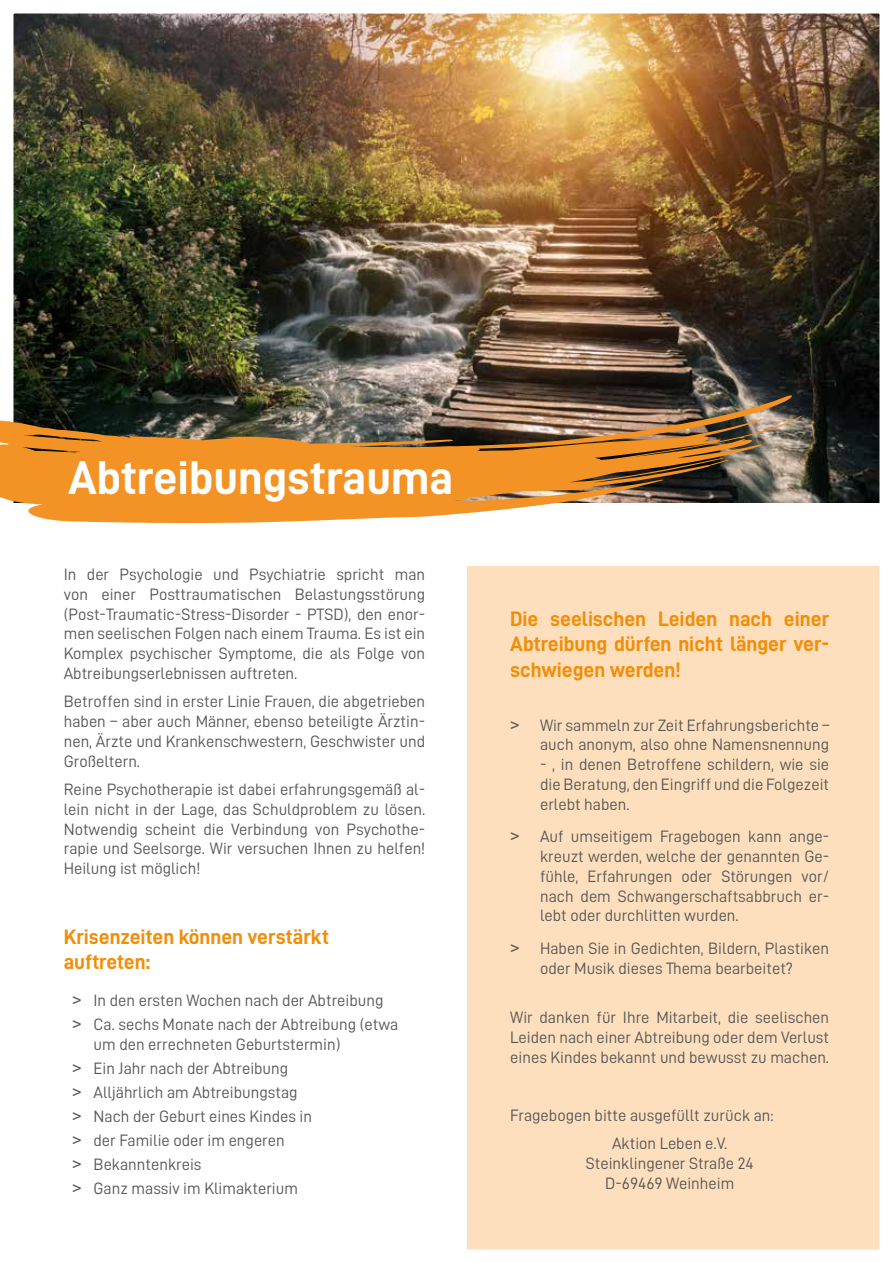
<style>
.page{position:relative;width:893px;height:1263px;background:#fff}
.page>*{position:absolute;margin:0;border:0;box-sizing:border-box;transform-origin:0 0}
.t1{font:47.55px "D DIN Bold";color:#fff}
.t2{font:21px/25.2px "D DIN Bold";color:#f28d07}
.t3{font:16.5px/19.8px "D DIN";color:#575756;text-align:justify}
.s1{font-family:"Arial"}
</style>
<div class="page">
<img style="left:15px;top:15px;width:863px;height:487px">
<div style="left:468px;top:566px;width:425px;height:697px;background:#fddfbd"></div>
<div style="left:0;top:0;width:893px;height:1263px;border:14px solid #fff"></div>
<img style="left:0;top:395px;width:802px;height:129px">
<h1 class="t1" style="left:68px;top:451px;width:387px">Abtreibungstrauma</h1>
<p class="t3" style="left:64px;top:564px;width:363px">In der Psychologie und Psychiatrie spricht man von einer Posttraumatischen Belastungsstörung (Post-Traumatic-Stress-Disorder - PTSD), den enor&shy;men seelischen Folgen nach einem Trauma. Es ist ein Komplex psychischer Symptome, die als Folge von Abtreibungserlebnissen auftreten.</p>
<p class="t3" style="left:64px;top:691px;width:363px">Betroffen sind in erster Linie Frauen, die abgetrieben haben – aber auch Männer, ebenso beteiligte Ärztin&shy;nen, Ärzte und Krankenschwestern, Geschwister und Großeltern.</p>
<p class="t3" style="left:64px;top:779px;width:363px">Reine Psychotherapie ist dabei erfahrungsgemäß al&shy;lein nicht in der Lage, das Schuldproblem zu lösen.<br>Notwendig scheint die Verbindung von Psychothe&shy;rapie und Seelsorge. Wir versuchen Ihnen zu helfen!<br>Heilung ist möglich!</p>
<p class="t2" style="left:64px;top:924px;width:267px">Krisenzeiten können verstärkt auftreten:</p>
<p class="t3" style="left:72px;top:988px;width:328px;line-height:24px"><span class="s1">&gt;</span> In den ersten Wochen nach der Abtreibung<br><span class="s1">&gt;</span> Ca. sechs Monate nach der Abtreibung (etwa</p>
<p class="t3" style="left:72px;top:1032px;width:270px;line-height:24px;text-align:left;text-indent:21px">um den errechneten Geburtstermin) <span class="s1">&gt;</span> Ein Jahr nach der Abtreibung<br><span class="s1">&gt;</span> Alljährlich am Abtreibungstag<br><span class="s1">&gt;</span> Nach der Geburt eines Kindes in<br><span class="s1">&gt;</span> der Familie oder im engeren<br><span class="s1">&gt;</span> Bekanntenkreis<br><span class="s1">&gt;</span> Ganz massiv im Klimakterium</p>
<p class="t2" style="left:510px;top:606px;width:320px;text-align:justify">Die seelischen Leiden nach einer Abtreibung dürfen nicht länger ver&shy;schwiegen werden!</p>
<p class="t3" style="left:510px;top:715px;width:320px;text-align:right"><span class="s1">&gt;</span> Wir sammeln zur Zeit Erfahrungsberichte – auch anonym, also ohne Namensnennung</p>
<p class="t3" style="left:540px;top:754px;width:291px">- , in denen Betroffene schildern, wie sie die Beratung, den Eingriff und die Folgezeit erlebt haben.</p>
<p class="t3" style="left:540px;top:826px;width:291px;text-indent:-30px"><span class="s1">&gt;</span> Auf umseitigem Fragebogen kann ange&shy;kreuzt werden, welche der genannten Ge&shy;fühle, Erfahrungen oder Störungen vor/ nach dem Schwangerschaftsabbruch er&shy;lebt oder durchlitten wurden.</p>
<p class="t3" style="left:510px;top:938px;width:320px;text-align:center"><span class="s1">&gt;</span> Haben Sie in Gedichten, Bildern, Plastiken oder Musik dieses Thema bearbeitet?</p>
<p class="t3" style="left:510px;top:1007px;width:320px">Wir danken für Ihre Mitarbeit, die seelischen Leiden nach einer Abtreibung oder dem Verlust eines Kindes bekannt und bewusst zu machen.</p>
<p class="t3" style="left:612px;top:1101px;width:163px;line-height:28.3px;text-indent:-102px">Fragebogen bitte ausgefüllt zurück an:<br>Aktion Leben e.V.</p>
<p class="t3" style="left:586px;top:1153px;width:169px;text-align:center">Steinklingener Straße 24<br>D-69469 Weinheim</p>
</div>
